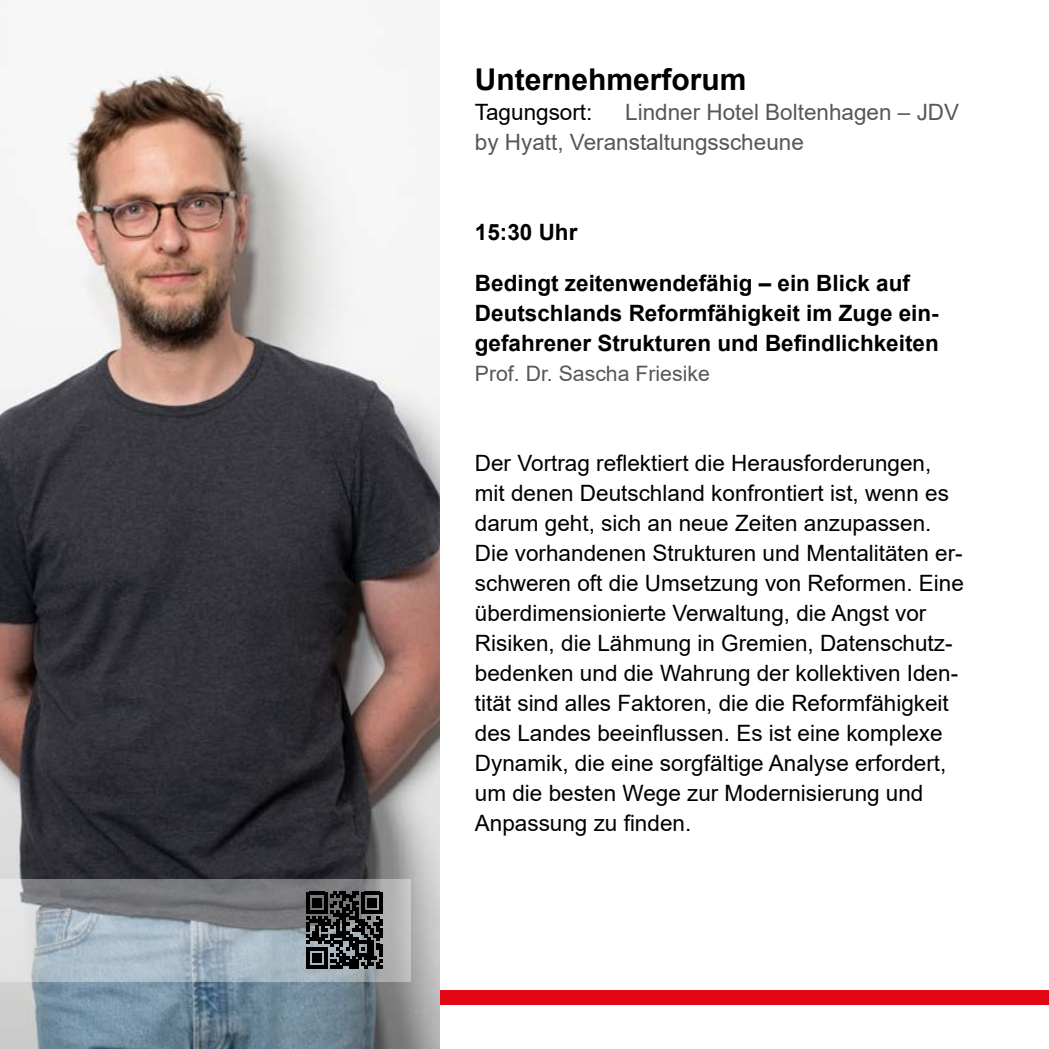
<style>
.page{position:relative;width:1049px;height:1049px;background:#fff}
.page>*{position:absolute;margin:0;border:0;box-sizing:border-box;transform-origin:0 0}
.t1{font:700 30px "Arial";color:#000}
.t2{font:22.5px/30px "Arial";color:#000}
.t3{font:700 22.5px/30px "Arial";color:#000}
.t4{font:22.5px/30px "Arial";color:#575756}
.t5{font:21.25px "Arial";color:#575756}
</style>
<div class="page">
<div style="left:0;top:990px;width:1049px;height:15px;background:#e30613"></div>
<img style="left:0;top:68px;width:439px;height:981px">
<svg style="left:0;top:880px;width:411px;height:102px;background:#9da5ac"></svg>
<svg style="left:306px;top:892px;width:77px;height:76px;background:#343638"></svg>
<h1 class="t1" style="left:475px;top:58px;width:273px">Unternehmerforum</h1>
<p class="t2" style="left:475px;top:97px;width:119px">Tagungsort:</p>
<p class="t4" style="left:475px;top:97px;width:486px;text-indent:150px">Lindner Hotel Boltenhagen – JDV by Hyatt, Veranstaltungsscheune</p>
<p class="t3" style="left:475px;top:217px;width:104px">15:30 Uhr</p>
<p class="t3" style="left:475px;top:269px;width:465px">Bedingt zeitenwendefähig – ein Blick auf<br>Deutschlands Reformfähigkeit im Zuge ein&shy;gefahrener Strukturen und Befindlichkeiten</p>
<p class="t5" style="left:475px;top:359px;width:236px">Prof. Dr. Sascha Friesike</p>
<p class="t2" style="left:475px;top:448px;width:490px">Der Vortrag reflektiert die Herausforderungen, mit denen Deutschland konfrontiert ist, wenn es darum geht, sich an neue Zeiten anzupassen.<br>Die vorhandenen Strukturen und Mentalitäten er&shy;schweren oft die Umsetzung von Reformen. Eine überdimensionierte Verwaltung, die Angst vor Risiken, die Lähmung in Gremien, Datenschutz&shy;bedenken und die Wahrung der kollektiven Iden&shy;tität sind alles Faktoren, die die Reformfähigkeit des Landes beeinflussen. Es ist eine komplexe Dynamik, die eine sorgfältige Analyse erfordert, um die besten Wege zur Modernisierung und Anpassung zu finden.</p>
</div>
